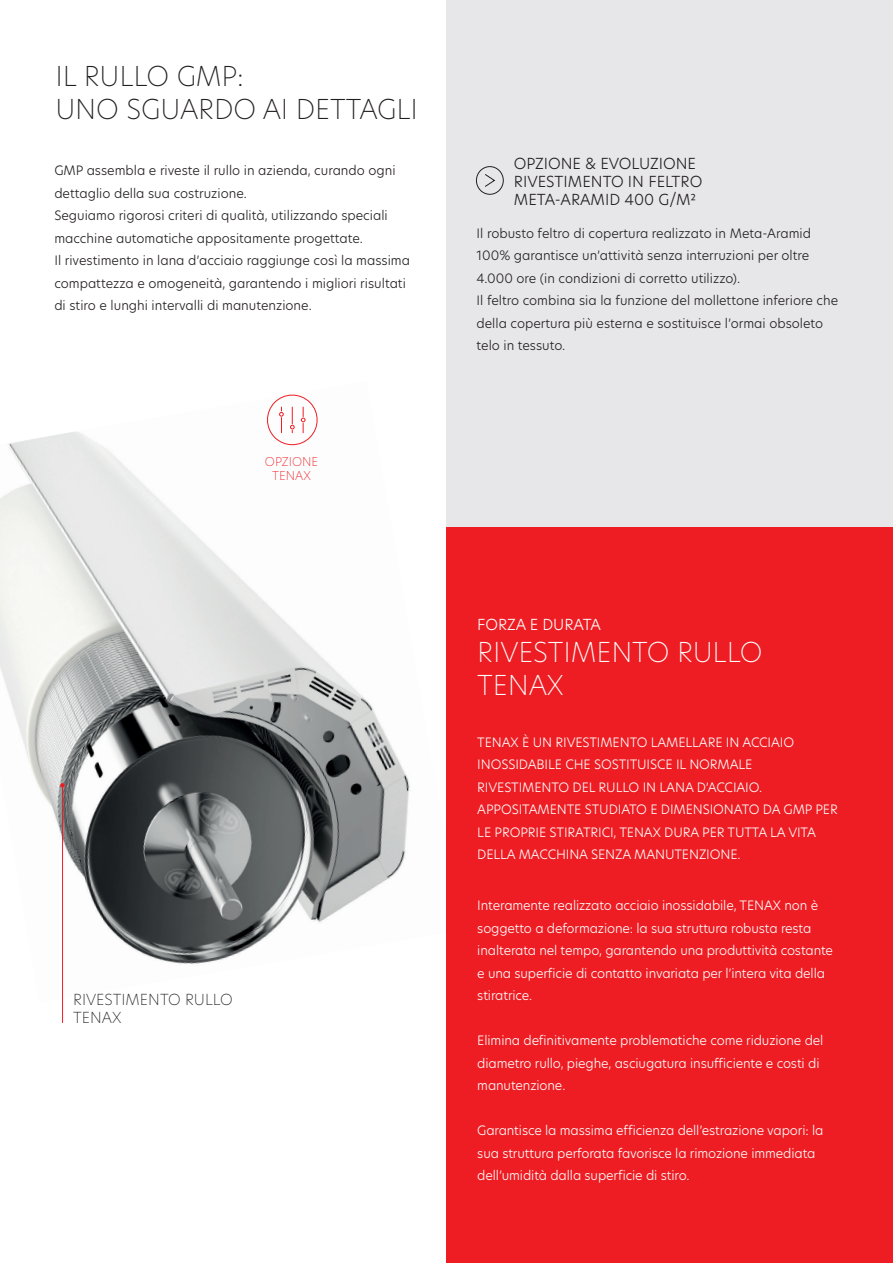
<style>
.page{position:relative;width:893px;height:1263px;background:#fff}
.page>*{position:absolute;margin:0;border:0;box-sizing:border-box;transform-origin:0 0}
.t1{font:200 27px "New Hero";letter-spacing:-.005em;color:#231f20}
.t2{font:200 27px "New Hero";letter-spacing:-.005em;color:#fff}
.t3{font:300 15px "New Hero";color:#231f20}
.t4{font:200 15px "New Hero";color:#231f20}
.t5{font:300 15px "New Hero";letter-spacing:-.005em;color:#fff}
.t6{font:300 12.75px/22.5px "New Hero";letter-spacing:-.01em;color:#fff}
.t7{font:300 12.75px/22.5px "New Hero";color:#231f20}
.t8{font:200 12px "New Hero";color:#ee1d23}
</style>
<div class="page">
<img style="left:0;top:432px;width:410px;height:571px">
<div style="left:446px;top:0;width:447px;height:1263px;background:#e7e7ea"></div>
<div style="left:446px;top:527px;width:447px;height:736px;background:#ee1d23"></div>
<svg style="left:60px;top:783px;width:5px;height:4px"></svg>
<hr style="left:62px;top:785px;width:1px;height:238px;background:#ee1d23">
<svg style="left:264px;top:394px;width:56px;height:54px"></svg>
<div style="left:476px;top:166px;width:27px;height:28px;border:1px solid #231f20;border-radius:50%"></div>
<svg style="left:485px;top:174px;width:10px;height:13px"></svg>
<p class="t1" style="left:55px;top:58px;width:190px">IL RULLO GMP:</p>
<p class="t1" style="left:55px;top:90px;width:364px">UNO SGUARDO AI DETTAGLI</p>
<p class="t7" style="left:54px;top:159px;width:343px">GMP assembla e riveste il rullo in azienda, curando ogni dettaglio della sua costruzione.</p>
<p class="t7" style="left:54px;top:204px;width:335px">Seguiamo rigorosi criteri di qualità, utilizzando speciali macchine automatiche appositamente progettate.</p>
<p class="t7" style="left:54px;top:249px;width:357px">Il rivestimento in lana d’acciaio raggiunge così la massima compattezza e omogeneità, garantendo i migliori risultati di stiro e lunghi intervalli di manutenzione.</p>
<p class="t8" style="left:265px;top:454px;width:55px">OPZIONE</p>
<p class="t8" style="left:272px;top:467px;width:40px">TENAX</p>
<p class="t4" style="left:73px;top:989px;width:161px">RIVESTIMENTO RULLO</p>
<p class="t4" style="left:73px;top:1007px;width:50px">TENAX</p>
<p class="t3" style="left:514px;top:153px;width:184px">OPZIONE &amp; EVOLUZIONE</p>
<p class="t3" style="left:514px;top:171px;width:190px">RIVESTIMENTO IN FELTRO</p>
<p class="t3" style="left:514px;top:189px;width:184px">META-ARAMID 400 G/M2</p>
<p class="t7" style="left:477px;top:221px;width:336px">Il robusto feltro di copertura realizzato in Meta-Aramid<br>100% garantisce un’attività senza interruzioni per oltre<br>4.000 ore (in condizioni di corretto utilizzo).</p>
<p class="t7" style="left:477px;top:289px;width:363px">Il feltro combina sia la funzione del mollettone inferiore che della copertura più esterna e sostituisce l’ormai obsoleto telo in tessuto.</p>
<p class="t5" style="left:477px;top:614px;width:125px">FORZA E DURATA</p>
<p class="t2" style="left:477px;top:634px;width:287px">RIVESTIMENTO RULLO</p>
<p class="t2" style="left:477px;top:666px;width:88px">TENAX</p>
<p class="t6" style="left:477px;top:730px;width:318px">TENAX È UN RIVESTIMENTO LAMELLARE IN ACCIAIO<br>INOSSIDABILE CHE SOSTITUISCE IL NORMALE<br>RIVESTIMENTO DEL RULLO IN LANA D’ACCIAIO.</p>
<p class="t6" style="left:477px;top:798px;width:362px">APPOSITAMENTE STUDIATO E DIMENSIONATO DA GMP PER<br>LE PROPRIE STIRATRICI, TENAX DURA PER TUTTA LA VITA<br>DELLA MACCHINA SENZA MANUTENZIONE.</p>
<p class="t6" style="left:477px;top:894px;width:357px">Interamente realizzato acciaio inossidabile, TENAX non è soggetto a deformazione: la sua struttura robusta resta inalterata nel tempo, garantendo una produttività costante e una superficie di contatto invariata per l’intera vita della stiratrice.</p>
<p class="t6" style="left:477px;top:1029px;width:348px">Elimina definitivamente problematiche come riduzione del diametro rullo, pieghe, asciugatura insufficiente e costi di manutenzione.</p>
<p class="t6" style="left:477px;top:1119px;width:348px">Garantisce la massima efficienza dell’estrazione vapori: la sua struttura perforata favorisce la rimozione immediata dell’umidità dalla superficie di stiro.</p>
</div>
